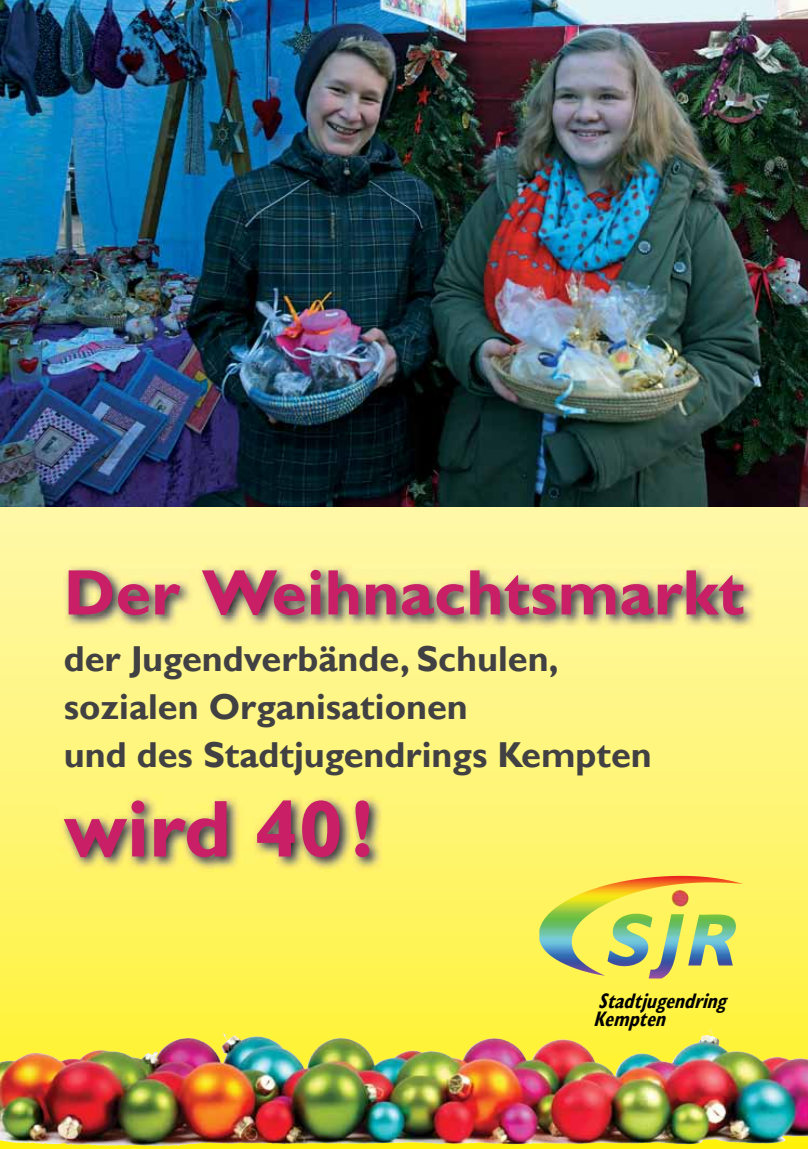
<style>
.page{position:relative;width:808px;height:1149px;background:#fff}
.page>*{position:absolute;margin:0;border:0;box-sizing:border-box;transform-origin:0 0}
.t1{font:700 81px "Gill Sans";color:#c81f66}
.t2{font:700 64.5px "Gill Sans";color:#c81f66}
.t3{font:700 36px/48px "Gill Sans";color:#414042}
.t4{font:italic 700 condensed 21px/18px "Gill Sans";color:#000;scale:.9 1}
</style>
<div class="page">
<img style="left:0;top:506px;width:808px;height:642px">
<img style="left:0;top:0;width:808px;height:506px">
<img style="left:26px;top:1028px;width:686px;height:47px">
<img style="left:539px;top:875px;width:140px;height:100px">
<img style="left:59px;top:795px;width:324px;height:75px">
<img style="left:64px;top:564px;width:692px;height:64px">
<h2 class="t2" style="left:64px;top:553px;width:682px">Der Weihnachtsmarkt</h2>
<p class="t3" style="left:64px;top:636px;width:590px">der Jugendverbände, Schulen, sozialen Organisationen<br>und des Stadtjugendrings Kempten</p>
<h1 class="t1" style="left:64px;top:780px;width:311px">wird 40!</h1>
<p class="t4" style="left:593px;top:991px;width:156px">Stadtjugendring<br>Kempten</p>
</div>
